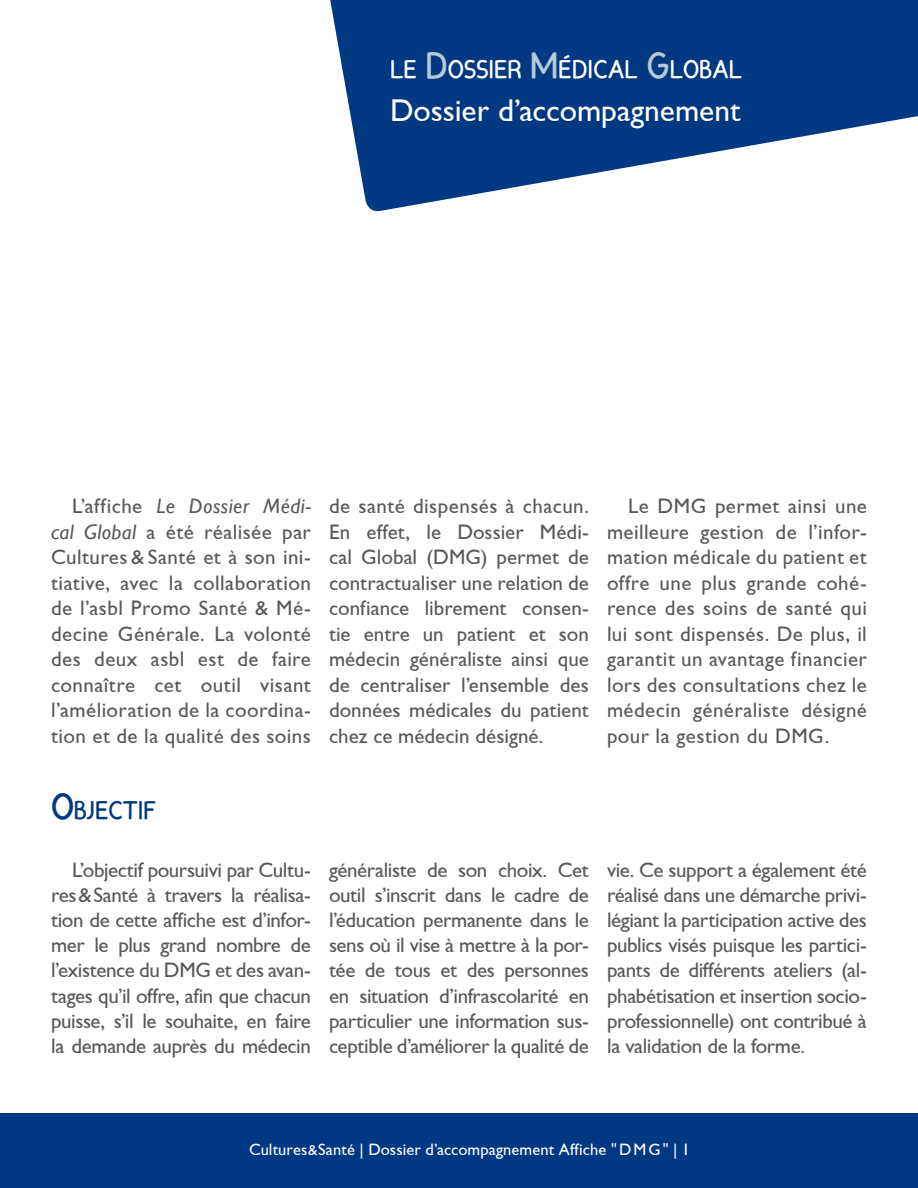
<style>
.page{position:relative;width:918px;height:1188px;background:#fff}
.page>*{position:absolute;margin:0;border:0;box-sizing:border-box;transform-origin:0 0}
.t1{font:31.5px "Gill Sans";color:#fff}
.t2{font:700 25.2px "Candela";color:#fff}
.t3{font:700 25.2px "Candela";color:#003882}
.t4{font:21px/25.5px "Gill Sans";letter-spacing:-.005em;color:#58585a;text-align:justify}
.t5{font:16.5px "Gill Sans";letter-spacing:.005em;color:#fff}
.s1{font-size:36px;color:#b5cbd6}
.s2{font-style:italic}
.s3{font-size:36px}
.s4{font-size:15px}
.s5{font-style:inherit}
</style>
<div class="page">
<svg style="left:330px;top:0;width:588px;height:212px;fill:#003882"></svg>
<div style="left:0;top:1113px;width:918px;height:75px;background:#003882"></div>
<p class="t2" style="left:390px;top:53px;width:354px">LE <span class="s1">D</span>OSSIER <span class="s1">M</span>ÉDICAL <span class="s1">G</span>LOBAL</p>
<h1 class="t1" style="left:390px;top:92px;width:352px">Dossier d’accompagnement</h1>
<p class="t4" style="left:51px;top:493px;width:261px;text-indent:21px">L’affiche <span class="s2">Le Dossier Médi&shy;cal Global</span> a été réalisée par Cultures &amp; Santé et à son ini&shy;tiative, avec la collaboration de l’asbl Promo Santé &amp; Mé&shy;decine Générale. La volonté des deux asbl est de faire connaître cet outil visant l’amélioration de la coordina&shy;tion et de la qualité des soins</p>
<p class="t4" style="left:329px;top:493px;width:261px">de santé dispensés à chacun.<br>En effet, le Dossier Médi&shy;cal Global (DMG) permet de contractualiser une relation de confiance librement consen&shy;tie entre un patient et son médecin généraliste ainsi que de centraliser l’ensemble des données médicales du patient chez ce médecin désigné.</p>
<p class="t4" style="left:607px;top:493px;width:261px;text-indent:21px">Le DMG permet ainsi une meilleure gestion de l’infor&shy;mation médicale du patient et offre une plus grande cohé&shy;rence des soins de santé qui lui sont dispensés. De plus, il garantit un avantage financier lors des consultations chez le médecin généraliste désigné pour la gestion du DMG.</p>
<p class="t3" style="left:51px;top:794px;width:106px"><span class="s3">O</span>BJECTIF</p>
<p class="t4" style="left:51px;top:857px;width:261px;text-indent:21px">L’objectif poursuivi par Cultu&shy;res&amp;Santé à travers la réalisa&shy;tion de cette affiche est d’infor&shy;mer le plus grand nombre de l’existence du DMG et des avan&shy;tages qu’il offre, afin que chacun puisse, s’il le souhaite, en faire la demande auprès du médecin</p>
<p class="t4" style="left:329px;top:857px;width:261px">généraliste de son choix. Cet outil s’inscrit dans le cadre de l’éducation permanente dans le sens où il vise à mettre à la por&shy;tée de tous et des personnes en situation d’infrascolarité en particulier une information sus&shy;ceptible d’améliorer la qualité de</p>
<p class="t4" style="left:607px;top:857px;width:261px">vie. Ce support a également été réalisé dans une démarche privi&shy;légiant la participation active des publics visés puisque les partici&shy;pants de différents ateliers (al&shy;phabétisation et insertion socio&shy;professionnelle) ont contribué à la validation de la forme.</p>
<p class="t5" style="left:249px;top:1140px;width:443px">Cultures<span class="s4">&amp;</span>Santé | Dossier d’accompagnement Affiche "<span class="s5">DMG</span>" | 1</p>
</div>
